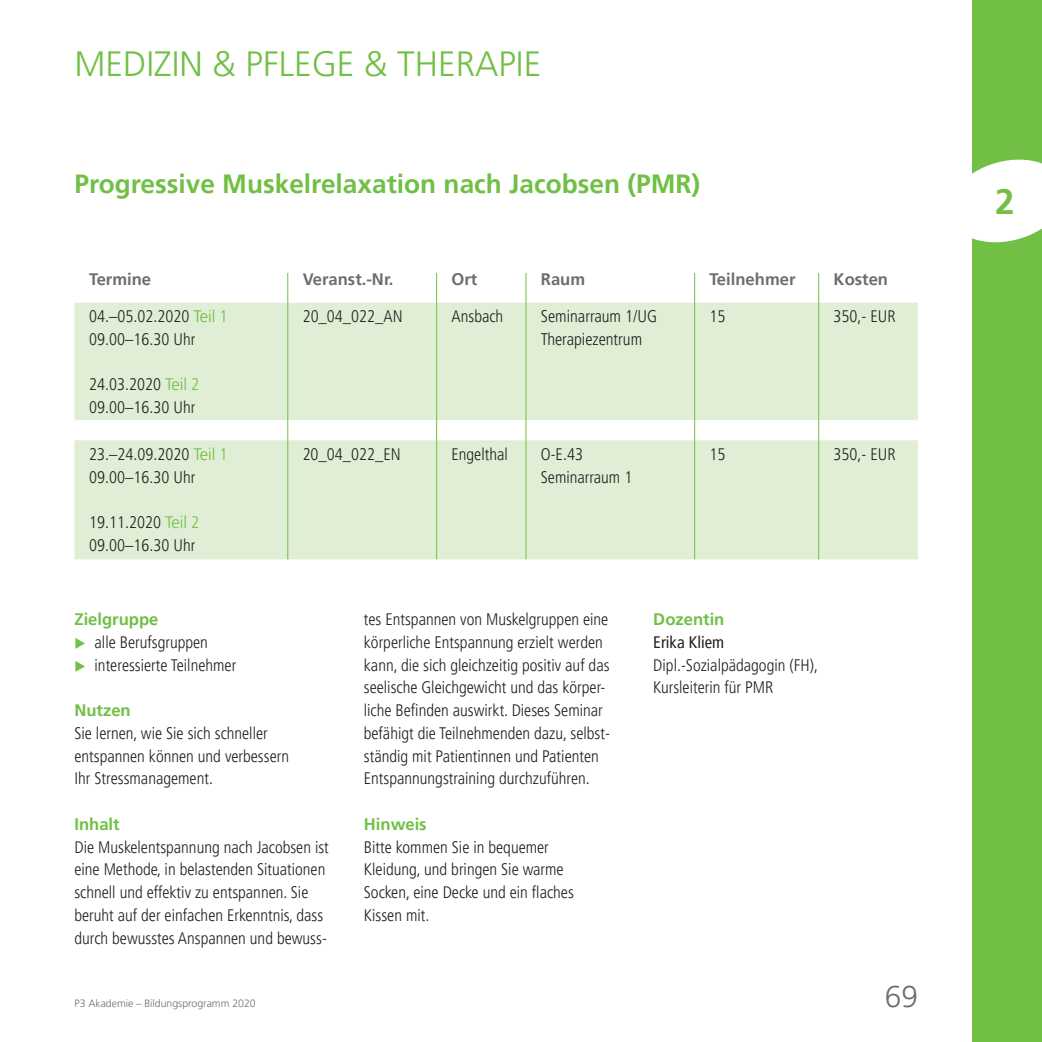
<style>
.page{position:relative;width:1042px;height:1042px;background:#fff}
.page>*{position:absolute;margin:0;border:0;box-sizing:border-box;transform-origin:0 0}
.t1{font:300 35px "Frutiger";color:#71bf44}
.t2{font:700 35px "Frutiger";color:#71bf44}
.t3{font:300 29.75px "Frutiger";color:#6c6d70}
.t4{font:700 26.25px "Frutiger";color:#71bf44}
.t5{font:300 condensed 16.8px/22.9px "Frutiger";color:#231f20}
.t6{font:300 condensed 16.62px/22.8px "Frutiger";color:#231f20}
.t7{font:700 16.62px "Frutiger";color:#6c6d70}
.t8{font:700 16.62px "Frutiger";color:#71bf44}
.t9{font:condensed 16.62px "Frutiger";color:#231f20}
.t10{font:300 10.5px "Frutiger";color:#6c6d70}
.s1{font-stretch:normal;color:#71bf44}
.s2{color:#71bf44}
</style>
<div class="page">
<div style="left:972px;top:0;width:70px;height:1042px;background:#71bf44"></div>
<svg style="left:972px;top:159px;width:70px;height:84px;background:#f1f8ec"></svg>
<svg style="left:74px;top:303px;width:844px;height:256px;background:#e1efd7"></svg>
<hr style="left:287px;top:273px;width:1px;height:30px;background:#71bf44">
<hr style="left:436px;top:273px;width:1px;height:30px;background:#71bf44">
<hr style="left:525px;top:273px;width:1px;height:30px;background:#71bf44">
<hr style="left:694px;top:273px;width:1px;height:30px;background:#71bf44">
<hr style="left:818px;top:273px;width:1px;height:30px;background:#71bf44">
<hr style="left:287px;top:303px;width:1px;height:117px;background:#71bf44">
<hr style="left:436px;top:303px;width:1px;height:117px;background:#71bf44">
<hr style="left:525px;top:303px;width:1px;height:117px;background:#71bf44">
<hr style="left:694px;top:303px;width:1px;height:117px;background:#71bf44">
<hr style="left:818px;top:303px;width:1px;height:117px;background:#71bf44">
<svg style="left:287px;top:420px;width:1px;height:20px"></svg>
<svg style="left:436px;top:420px;width:1px;height:20px"></svg>
<svg style="left:525px;top:420px;width:1px;height:20px"></svg>
<svg style="left:694px;top:420px;width:1px;height:20px"></svg>
<svg style="left:818px;top:420px;width:1px;height:20px"></svg>
<hr style="left:287px;top:440px;width:1px;height:119px;background:#71bf44">
<hr style="left:436px;top:440px;width:1px;height:119px;background:#71bf44">
<hr style="left:525px;top:440px;width:1px;height:119px;background:#71bf44">
<hr style="left:694px;top:440px;width:1px;height:119px;background:#71bf44">
<hr style="left:818px;top:440px;width:1px;height:119px;background:#71bf44">
<h1 class="t1" style="left:74px;top:44px;width:468px">MEDIZIN &amp; PFLEGE &amp; THERAPIE</h1>
<h3 class="t4" style="left:74px;top:169px;width:627px">Progressive Muskelrelaxation nach Jacobsen (PMR)</h3>
<p class="t7" style="left:89px;top:270px;width:63px">Termine</p>
<p class="t7" style="left:303px;top:270px;width:92px">Veranst.-Nr.</p>
<p class="t7" style="left:451px;top:270px;width:27px">Ort</p>
<p class="t7" style="left:541px;top:270px;width:46px">Raum</p>
<p class="t7" style="left:709px;top:270px;width:87px">Teilnehmer</p>
<p class="t7" style="left:833px;top:270px;width:56px">Kosten</p>
<p class="t6" style="left:89px;top:305px;width:140px">04.–05.02.2020 <span class="s1">Teil</span> <span class="s2">1<br></span>09.00–16.30 Uhr</p>
<p class="t6" style="left:89px;top:373px;width:111px">24.03.2020 <span class="s1">Teil</span> <span class="s2">2<br></span>09.00–16.30 Uhr</p>
<p class="t6" style="left:303px;top:305px;width:101px">20_04_022_AN</p>
<p class="t6" style="left:451px;top:305px;width:53px">Ansbach</p>
<p class="t5" style="left:541px;top:305px;width:118px">Seminarraum 1/UG<br>Therapiezentrum</p>
<p class="t6" style="left:709px;top:305px;width:17px">15</p>
<p class="t6" style="left:833px;top:305px;width:64px">350,- EUR</p>
<p class="t6" style="left:89px;top:443px;width:140px">23.–24.09.2020 <span class="s1">Teil</span> <span class="s2">1<br></span>09.00–16.30 Uhr</p>
<p class="t6" style="left:89px;top:511px;width:111px">19.11.2020 <span class="s1">Teil</span> <span class="s2">2<br></span>09.00–16.30 Uhr</p>
<p class="t6" style="left:303px;top:443px;width:100px">20_04_022_EN</p>
<p class="t6" style="left:451px;top:443px;width:58px">Engelthal</p>
<p class="t6" style="left:541px;top:443px;width:93px">O-E.43<br>Seminarraum 1</p>
<p class="t6" style="left:709px;top:443px;width:17px">15</p>
<p class="t6" style="left:833px;top:443px;width:64px">350,- EUR</p>
<p class="t8" style="left:74px;top:609px;width:86px">Zielgruppe</p>
<p class="t6" style="left:74px;top:631px;width:135px"><span class="s2">◆</span> alle Berufsgruppen</p>
<p class="t6" style="left:74px;top:654px;width:163px"><span class="s2">◆</span> interessierte Teilnehmer</p>
<p class="t8" style="left:74px;top:701px;width:58px">Nutzen</p>
<p class="t6" style="left:74px;top:722px;width:216px">Sie lernen, wie Sie sich schneller ent spannen können und verbessern<br>Ihr Stressmanagement.</p>
<p class="t8" style="left:74px;top:814px;width:47px">Inhalt</p>
<p class="t6" style="left:74px;top:836px;width:256px">Die Muskelentspannung nach Jacobsen ist eine Methode, in belastenden Situationen schnell und effektiv zu entspannen. Sie beruht auf der einfachen Erkenntnis, dass durch bewusstes Anspannen und bewuss-</p>
<p class="t10" style="left:74px;top:997px;width:183px">P3 Akademie – Bildungsprogramm 2020</p>
<p class="t6" style="left:364px;top:608px;width:247px">tes Entspannen von Muskelgruppen eine körperliche Entspannung erzielt werden kann, die sich gleichzeitig positiv auf das seelische Gleichgewicht und das körper - liche Befinden auswirkt. Dieses Seminar befähigt die Teilnehmenden dazu, selbst&shy;ständig mit Patientinnen und Patienten Entspannungstraining durchzuführen.</p>
<p class="t8" style="left:364px;top:814px;width:64px">Hinweis</p>
<p class="t6" style="left:364px;top:836px;width:211px">Bitte kommen Sie in bequemer<br>Kleidung, und bringen Sie warme<br>Socken, eine Decke und ein flaches<br>Kissen mit.</p>
<p class="t8" style="left:653px;top:609px;width:73px">Dozentin</p>
<p class="t9" style="left:653px;top:632px;width:72px">Erika Kliem</p>
<p class="t6" style="left:653px;top:654px;width:166px">Dipl.-Sozialpädagogin (FH),<br>Kursleiterin für PMR</p>
<h2 class="t3" style="left:885px;top:980px;width:35px">69</h2>
<h1 class="t2" style="left:995px;top:181px;width:21px">2</h1>
</div>
